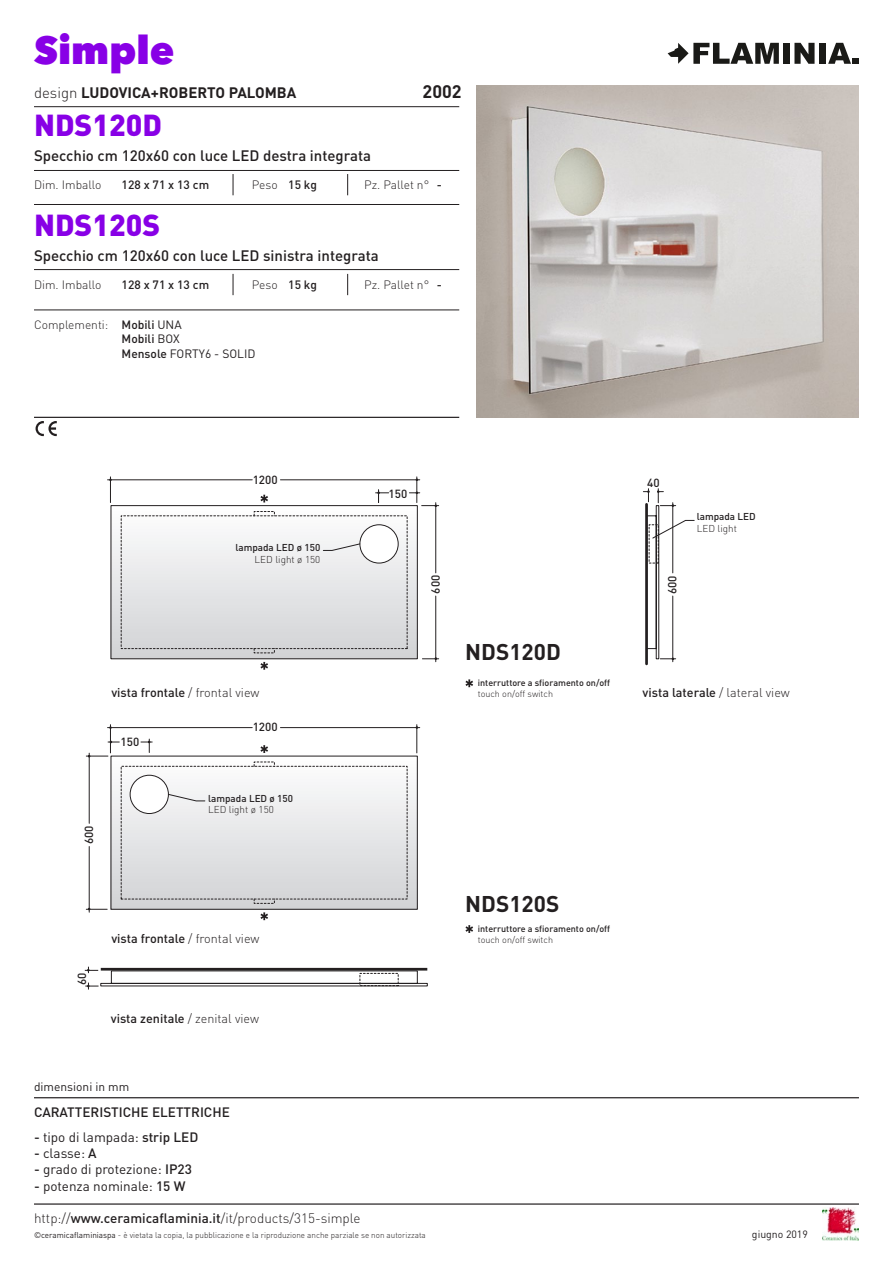
<style>
.page{position:relative;width:893px;height:1263px;background:#fff}
.page>*{position:absolute;margin:0;border:0;box-sizing:border-box;transform-origin:0 0}
.t1{font:800 39px "Avenir Next LT Pro";color:#8800e6}
.t2{font:900 30px "DIN";color:#8800e6}
.t3{font:700 22.5px "DIN";color:#231f20}
.t4{font:700 18px "DIN";color:#231f20}
.t5{font:500 15px "DIN";color:#231f20}
.t6{font:700 15px "DIN";color:#231f20}
.t7{font:13.5px "DIN";color:#231f20}
.t8{font:300 13.5px "DIN";color:#231f20}
.t9{font:500 13.5px "DIN";color:#231f20}
.t10{font:500 12.6px "DIN";color:#231f20}
.t11{font:300 12px "DIN";color:#231f20}
.t12{font:500 12px/14.4px "DIN";color:#231f20}
.t13{font:12px "DIN";color:#231f20}
.t14{font:500 11.7px "DIN";color:#231f20}
.t15{font:10.5px "DIN";color:#231f20}
.t16{font:500 9.9px "DIN";color:#231f20}
.t17{font:300 9.9px "DIN";color:#231f20}
.t18{font:500 9px "DIN";color:#231f20}
.t19{font:300 9px "DIN";color:#231f20}
.t20{font:300 8.25px "DIN";color:#231f20}
.s1{font-weight:300}
.s2{font-weight:500}
.s3{font-weight:400}
</style>
<div class="page">
<hr style="left:34px;top:1203px;width:825px;height:2px;background:#231f20">
<img style="left:822px;top:1208px;width:37px;height:32px">
<svg style="left:668px;top:43px;width:111px;height:21px"></svg>
<div style="left:783px;top:43px;width:7px;height:21px;background:#1a1a17"></div>
<svg style="left:794px;top:43px;width:20px;height:21px"></svg>
<div style="left:819px;top:43px;width:7px;height:21px;background:#1a1a17"></div>
<svg style="left:828px;top:43px;width:31px;height:21px"></svg>
<hr style="left:34px;top:417px;width:425px;height:1px;background:#231f20">
<hr style="left:34px;top:106px;width:425px;height:1px;background:#231f20">
<hr style="left:34px;top:170px;width:425px;height:1px;background:#231f20">
<svg style="left:36px;top:421px;width:21px;height:15px"></svg>
<img style="left:476px;top:85px;width:383px;height:333px">
<svg style="left:111px;top:756px;width:306px;height:153px"></svg>
<div style="left:111px;top:756px;width:307px;height:154px;border:1px solid #231f20"></div>
<div style="left:130px;top:775px;width:38px;height:38px;background:#fff;border-radius:50%"></div>
<div style="left:130px;top:775px;width:39px;height:39px;border:1px solid #231f20;border-radius:50%"></div>
<hr style="left:89px;top:753px;width:1px;height:70px;background:#231f20">
<hr style="left:89px;top:846px;width:1px;height:66px;background:#231f20">
<svg style="left:86px;top:908px;width:21px;height:2px"></svg>
<hr style="left:280px;top:727px;width:140px;height:1px;background:#231f20">
<hr style="left:108px;top:727px;width:144px;height:1px;background:#231f20">
<svg style="left:416px;top:725px;width:2px;height:28px"></svg>
<svg style="left:86px;top:725px;width:119px;height:76px"></svg>
<hr style="left:645px;top:504px;width:3px;height:160px;background:#231f20">
<hr style="left:672px;top:596px;width:1px;height:66px;background:#231f20">
<svg style="left:643px;top:489px;width:52px;height:171px"></svg>
<svg style="left:111px;top:506px;width:306px;height:153px"></svg>
<div style="left:111px;top:505px;width:307px;height:154px;border:1px solid #231f20"></div>
<div style="left:360px;top:525px;width:38px;height:38px;background:#fff;border-radius:50%"></div>
<div style="left:359px;top:524px;width:40px;height:39px;border:1px solid #231f20;border-radius:50%"></div>
<svg style="left:323px;top:543px;width:37px;height:8px"></svg>
<hr style="left:435px;top:503px;width:1px;height:70px;background:#231f20">
<hr style="left:435px;top:596px;width:1px;height:66px;background:#231f20">
<svg style="left:422px;top:657px;width:17px;height:3px"></svg>
<hr style="left:280px;top:480px;width:140px;height:1px;background:#231f20">
<hr style="left:108px;top:480px;width:144px;height:1px;background:#231f20">
<svg style="left:409px;top:477px;width:30px;height:30px"></svg>
<svg style="left:376px;top:490px;width:13px;height:13px"></svg>
<svg style="left:109px;top:477px;width:3px;height:26px"></svg>
<svg style="left:85px;top:967px;width:343px;height:22px"></svg>
<div style="left:360px;top:973px;width:38px;height:13px;border:1px dashed #231f20"></div>
<hr style="left:101px;top:968px;width:326px;height:2px;background:#231f20">
<svg style="left:465px;top:679px;width:8px;height:8px"></svg>
<svg style="left:465px;top:925px;width:8px;height:8px"></svg>
<svg style="left:260px;top:745px;width:8px;height:8px"></svg>
<svg style="left:260px;top:912px;width:8px;height:8px"></svg>
<svg style="left:260px;top:662px;width:8px;height:8px"></svg>
<div style="left:254px;top:648px;width:21px;height:5px;border:1px dashed #231f20"></div>
<svg style="left:260px;top:495px;width:8px;height:7px"></svg>
<div style="left:254px;top:511px;width:21px;height:5px;border:1px dashed #231f20"></div>
<svg style="left:233px;top:174px;width:1px;height:21px"></svg>
<svg style="left:347px;top:174px;width:1px;height:21px"></svg>
<svg style="left:233px;top:274px;width:1px;height:21px"></svg>
<svg style="left:347px;top:274px;width:1px;height:21px"></svg>
<hr style="left:34px;top:204px;width:425px;height:1px;background:#231f20">
<hr style="left:34px;top:269px;width:425px;height:1px;background:#231f20">
<hr style="left:34px;top:310px;width:425px;height:1px;background:#231f20">
<hr style="left:34px;top:1097px;width:825px;height:1px;background:#231f20">
<h1 class="t1" style="left:34px;top:26px;width:142px">Simple</h1>
<p class="t6" style="left:34px;top:82px;width:264px"><span class="s1">design</span> LUDOVICA+ROBERTO PALOMBA</p>
<h3 class="t4" style="left:423px;top:79px;width:41px">2002</h3>
<h2 class="t2" style="left:34px;top:105px;width:129px">NDS120D</h2>
<p class="t5" style="left:34px;top:146px;width:339px">Specchio cm 120x60 con luce LED destra integrata</p>
<p class="t11" style="left:34px;top:177px;width:69px">Dim. Imballo</p>
<p class="t12" style="left:122px;top:177px;width:89px">128 x 71 x 13 cm</p>
<p class="t11" style="left:252px;top:177px;width:67px">Peso <span class="s2">15 kg</span></p>
<p class="t11" style="left:364px;top:177px;width:79px">Pz. Pallet n° <span class="s2">-</span></p>
<h2 class="t2" style="left:34px;top:205px;width:128px">NDS120S</h2>
<p class="t5" style="left:34px;top:246px;width:346px">Specchio cm 120x60 con luce LED sinistra integrata</p>
<p class="t11" style="left:34px;top:277px;width:69px">Dim. Imballo</p>
<p class="t12" style="left:122px;top:277px;width:89px">128 x 71 x 13 cm</p>
<p class="t11" style="left:252px;top:277px;width:67px">Peso <span class="s2">15 kg</span></p>
<p class="t11" style="left:364px;top:277px;width:79px">Pz. Pallet n° <span class="s2">-</span></p>
<p class="t11" style="left:34px;top:317px;width:76px">Complementi:</p>
<p class="t12" style="left:122px;top:317px;width:135px">Mobili <span class="s3">UNA<br></span>Mobili <span class="s3">BOX<br></span>Mensole <span class="s3">FORTY6 - SOLID</span></p>
<p class="t14" style="left:253px;top:472px;width:26px">1200</p>
<p class="t16" style="left:235px;top:541px;width:86px">lampada LED ø 150</p>
<p class="t17" style="left:255px;top:553px;width:67px">LED light ø 150</p>
<p class="t14" style="left:389px;top:486px;width:20px">150</p>
<p class="t14" style="left:428px;top:593px;width:20px;rotate:-90deg">600</p>
<h3 class="t3" style="left:465px;top:637px;width:97px">NDS120D</h3>
<p class="t14" style="left:647px;top:475px;width:14px">40</p>
<p class="t14" style="left:665px;top:594px;width:20px;rotate:-90deg">600</p>
<p class="t16" style="left:697px;top:511px;width:61px">lampada LED</p>
<p class="t17" style="left:697px;top:523px;width:42px">LED light</p>
<p class="t18" style="left:478px;top:677px;width:134px">interruttore a sfioramento on/off</p>
<p class="t19" style="left:478px;top:688px;width:77px">touch on/off switch</p>
<p class="t10" style="left:111px;top:684px;width:149px">vista frontale <span class="s1">/ frontal view</span></p>
<p class="t10" style="left:642px;top:685px;width:149px">vista laterale <span class="s1">/ lateral view</span></p>
<p class="t14" style="left:121px;top:734px;width:20px">150</p>
<p class="t14" style="left:82px;top:844px;width:20px;rotate:-90deg">600</p>
<p class="t14" style="left:253px;top:720px;width:26px">1200</p>
<p class="t16" style="left:208px;top:792px;width:86px">lampada LED ø 150</p>
<p class="t17" style="left:208px;top:804px;width:67px">LED light ø 150</p>
<p class="t14" style="left:74px;top:985px;width:14px;rotate:-90deg">60</p>
<p class="t10" style="left:111px;top:930px;width:149px">vista frontale <span class="s1">/ frontal view</span></p>
<p class="t10" style="left:111px;top:1010px;width:150px">vista zenitale <span class="s1">/ zenital view</span></p>
<p class="t13" style="left:34px;top:1079px;width:97px">dimensioni in mm</p>
<p class="t9" style="left:34px;top:1103px;width:197px">CARATTERISTICHE ELETTRICHE</p>
<p class="t7" style="left:34px;top:1129px;width:166px"><span class="s2">-</span> tipo di lampada: <span class="s2">strip LED</span></p>
<p class="t7" style="left:34px;top:1145px;width:64px"><span class="s2">-</span> classe: <span class="s2">A</span></p>
<p class="t7" style="left:34px;top:1161px;width:159px"><span class="s2">-</span> grado di protezione: <span class="s2">IP23</span></p>
<p class="t7" style="left:34px;top:1177px;width:153px"><span class="s2">-</span> potenza nominale: <span class="s2">15 W</span></p>
<p class="t8" style="left:34px;top:1210px;width:328px">http://<span class="s2">www.ceramicaflaminia.it</span>/it/products/315-simple</p>
<p class="t20" style="left:34px;top:1230px;width:393px"><span class="s3">©ceramicaflaminiaspa</span> - è vietata la copia, la pubblicazione e la riproduzione anche parziale se non autorizzata</p>
<h3 class="t3" style="left:465px;top:889px;width:96px">NDS120S</h3>
<p class="t18" style="left:478px;top:923px;width:134px">interruttore a sfioramento on/off</p>
<p class="t19" style="left:478px;top:934px;width:77px">touch on/off switch</p>
<p class="t15" style="left:752px;top:1228px;width:57px">giugno 2019</p>
</div>
